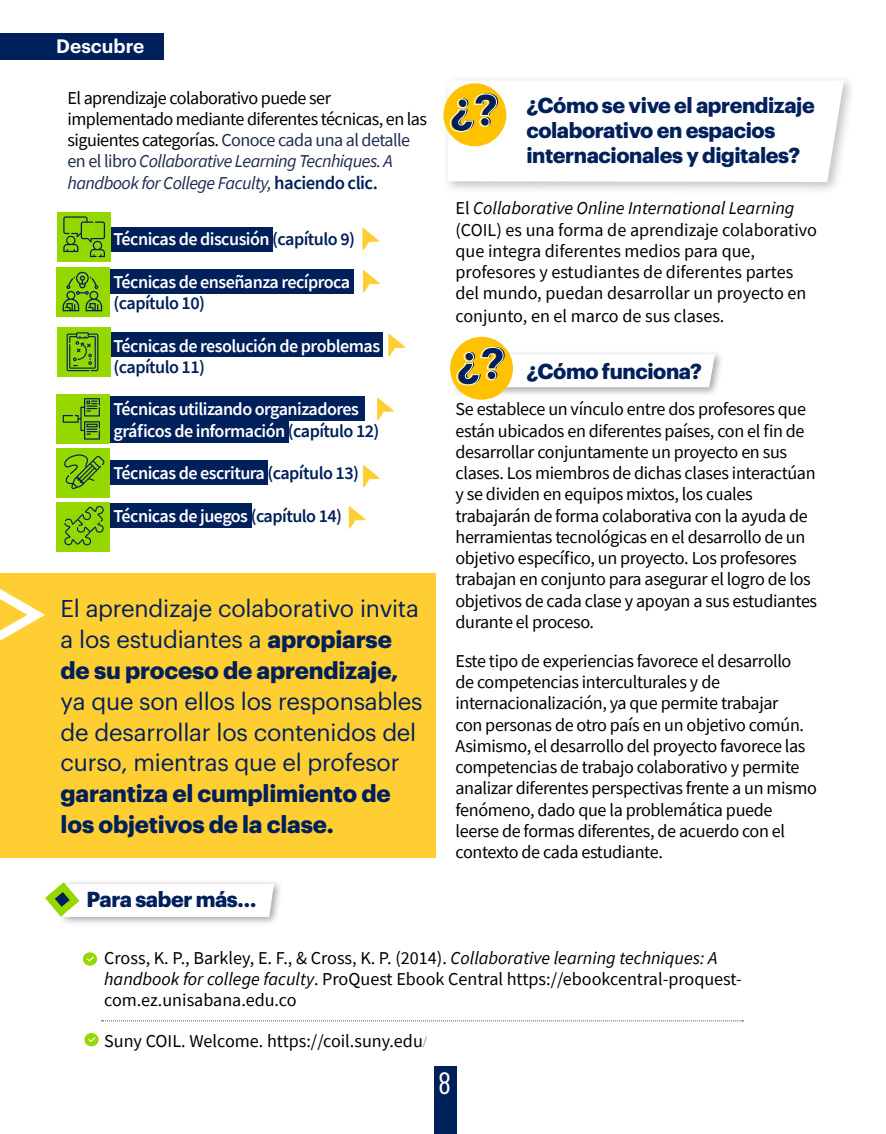
<style>
.page{position:relative;width:886px;height:1134px;background:#fff}
.page>*{position:absolute;margin:0;border:0;box-sizing:border-box;transform-origin:0 0}
.t1{font:30.75px "Barlow Condensed";color:#fff}
.t2{font:23.75px/30.9px "Graphik";letter-spacing:-.01em;color:#00205b}
.t3{font:700 23.75px/30.9px "Graphik";letter-spacing:-.01em;color:#00205b}
.t4{font:700 21.25px/25px "Graphik";letter-spacing:-.02em;color:#00205b}
.t5{font:600 19px "Graphik";color:#fff}
.t6{font:18.12px/21.2px "Source Sans Pro";letter-spacing:-.02em;color:#000}
.t7{font:18.12px/21.5px "Source Sans Pro";color:#000}
.t8{font:600 18.12px/21.2px "Source Sans Pro";letter-spacing:-.03em;color:#fff}
.t9{font:600 18.12px "Source Sans Pro";letter-spacing:-.03em;color:#00205b}
.s1{color:#202b52}
.s2{font-style:italic;color:#202b52}
.s3{font-weight:600;font-size:18.75px;color:#00205b}
.s4{color:#00205b}
.s5{font-weight:700}
.s6{font-style:italic}
.s7{font-family:"Times New Roman";font-size:15px;color:#4f5cd6}
</style>
<div class="page">
<div style="left:109px;top:228px;width:164px;height:24px;background:#00205b"></div>
<div style="left:109px;top:269px;width:244px;height:24px;background:#00205b"></div>
<div style="left:111px;top:332px;width:271px;height:25px;background:#00205b"></div>
<div style="left:108px;top:460px;width:160px;height:25px;background:#00205b"></div>
<div style="left:110px;top:504px;width:141px;height:24px;background:#00205b"></div>
<div style="left:111px;top:396px;width:254px;height:25px;background:#00205b"></div>
<div style="left:111px;top:418px;width:178px;height:24px;background:#00205b"></div>
<div style="left:0;top:573px;width:435px;height:285px;background:#ffce33"></div>
<div style="left:0;top:33px;width:163px;height:26px;background:#00205b"></div>
<svg style="left:0;top:589px;width:45px;height:52px"></svg>
<div style="left:442px;top:74px;width:415px;height:121px;background:#000;opacity:.24"></div>
<svg style="left:448px;top:80px;width:396px;height:102px"></svg>
<div style="left:451px;top:350px;width:273px;height:46px;background:#000;opacity:.35"></div>
<div style="left:59px;top:879px;width:224px;height:47px;background:#000;opacity:.35"></div>
<svg style="left:83px;top:952px;width:14px;height:14px"></svg>
<svg style="left:84px;top:1033px;width:15px;height:13px"></svg>
<svg style="left:45px;top:882px;width:229px;height:35px"></svg>
<div style="left:434px;top:1066px;width:22px;height:68px;background:#00205b"></div>
<svg style="left:102px;top:1020px;width:641px;height:1px"></svg>
<div style="left:443px;top:83px;width:63px;height:63px;background:#ffc200;border-radius:50%"></div>
<svg style="left:449px;top:93px;width:49px;height:39px"></svg>
<div style="left:450px;top:337px;width:63px;height:63px;background:#ffc200;border-radius:50%"></div>
<svg style="left:456px;top:347px;width:259px;height:40px"></svg>
<div style="left:57px;top:212px;width:54px;height:49px;background:#97d700"></div>
<div style="left:56px;top:267px;width:54px;height:50px;background:#97d700"></div>
<div style="left:57px;top:327px;width:54px;height:50px;background:#97d700"></div>
<div style="left:56px;top:394px;width:54px;height:49px;background:#97d700"></div>
<div style="left:56px;top:448px;width:54px;height:50px;background:#97d700"></div>
<div style="left:56px;top:502px;width:54px;height:49px;background:#97d700"></div>
<svg style="left:63px;top:216px;width:42px;height:41px"></svg>
<svg style="left:63px;top:272px;width:39px;height:39px"></svg>
<svg style="left:63px;top:398px;width:37px;height:42px"></svg>
<svg style="left:64px;top:454px;width:40px;height:35px"></svg>
<svg style="left:67px;top:332px;width:31px;height:39px"></svg>
<svg style="left:64px;top:506px;width:40px;height:39px"></svg>
<svg style="left:362px;top:228px;width:17px;height:22px"></svg>
<svg style="left:363px;top:270px;width:17px;height:22px"></svg>
<svg style="left:388px;top:334px;width:17px;height:22px"></svg>
<svg style="left:377px;top:398px;width:17px;height:22px"></svg>
<svg style="left:363px;top:465px;width:17px;height:22px"></svg>
<svg style="left:349px;top:506px;width:16px;height:23px"></svg>
<p class="t5" style="left:56px;top:32px;width:90px">Descubre</p>
<p class="t6" style="left:68px;top:87px;width:361px">El aprendizaje colaborativo puede ser implementado mediante diferentes técnicas, en las siguientes categorías. <span class="s1">Conoce cada una al detalle en el libro</span> <span class="s2">Collaborative Learning Tecnhiques. A handbook for College Faculty,</span> <span class="s3">haciendo clic.</span></p>
<p class="t8" style="left:114px;top:228px;width:243px">Técnicas de discusión <span class="s4">(capítulo 9)</span></p>
<p class="t8" style="left:114px;top:271px;width:238px">Técnicas de enseñanza recíproca</p>
<p class="t9" style="left:114px;top:291px;width:93px">(capítulo 10)</p>
<p class="t8" style="left:114px;top:335px;width:268px">Técnicas de resolución de problemas</p>
<p class="t9" style="left:114px;top:355px;width:93px">(capítulo 11)</p>
<p class="t8" style="left:114px;top:398px;width:267px">Técnicas utilizando organizadores gráficos de información <span class="s4">(capítulo 12)</span></p>
<p class="t8" style="left:114px;top:462px;width:247px">Técnicas de escritura <span class="s4">(capítulo 13)</span></p>
<p class="t8" style="left:114px;top:505px;width:230px">Técnicas de juegos <span class="s4">(capítulo 14)</span></p>
<h2 class="t2" style="left:61px;top:591px;width:360px">El aprendizaje colaborativo invita a los estudiantes a <span class="s5">apropiarse de su proceso de aprendizaje,</span></h2>
<h2 class="t2" style="left:61px;top:684px;width:364px">ya que son ellos los responsables de desarrollar los contenidos del curso, mientras que el profesor</h2>
<h2 class="t3" style="left:61px;top:776px;width:331px">garantiza el cumplimiento de los objetivos de la clase.</h2>
<p class="t4" style="left:86px;top:885px;width:171px">Para saber más…</p>
<p class="t4" style="left:526px;top:90px;width:290px">¿Cómo se vive el aprendizaje colaborativo en espacios internacionales y digitales?</p>
<p class="t7" style="left:455px;top:197px;width:363px">El <span class="s6">Collaborative Online International Learning </span>(COIL) es una forma de aprendizaje colaborativo que integra diferentes medios para que, profesores y estudiantes de diferentes partes del mundo, puedan desarrollar un proyecto en conjunto, en el marco de sus clases.</p>
<p class="t4" style="left:526px;top:357px;width:177px">¿Cómo funciona?</p>
<p class="t6" style="left:455px;top:399px;width:363px">Se establece un vínculo entre dos profesores que están ubicados en diferentes países, con el fin de desarrollar conjuntamente un proyecto en sus clases. Los miembros de dichas clases interactúan y se dividen en equipos mixtos, los cuales trabajarán de forma colaborativa con la ayuda de herramientas tecnológicas en el desarrollo de un objetivo específico, un proyecto. Los profesores trabajan en conjunto para asegurar el logro de los objetivos de cada clase y apoyan a sus estudiantes durante el proceso.</p>
<p class="t6" style="left:455px;top:650px;width:363px">Este tipo de experiencias favorece el desarrollo<br>de competencias interculturales y de internacionalización, ya que permite trabajar<br>con personas de otro país en un objetivo común.<br>Asimismo, el desarrollo del proyecto favorece las competencias de trabajo colaborativo y permite analizar diferentes perspectivas frente a un mismo fenómeno, dado que la problemática puede leerse de formas diferentes, de acuerdo con el contexto de cada estudiante.</p>
<p class="t7" style="left:104px;top:947px;width:639px">Cross, K. P., Barkley, E. F., &amp; Cross, K. P. (2014). <span class="s6">Collaborative learning techniques: A handbook for college faculty</span>. ProQuest Ebook Central https://ebookcentral-proquest&shy;com.ez.unisabana.edu.co</p>
<p class="t7" style="left:104px;top:1030px;width:324px">Suny COIL. Welcome. https://coil.suny.edu<span class="s7">/</span></p>
<h1 class="t1" style="left:438px;top:1064px;width:14px">8</h1>
</div>
